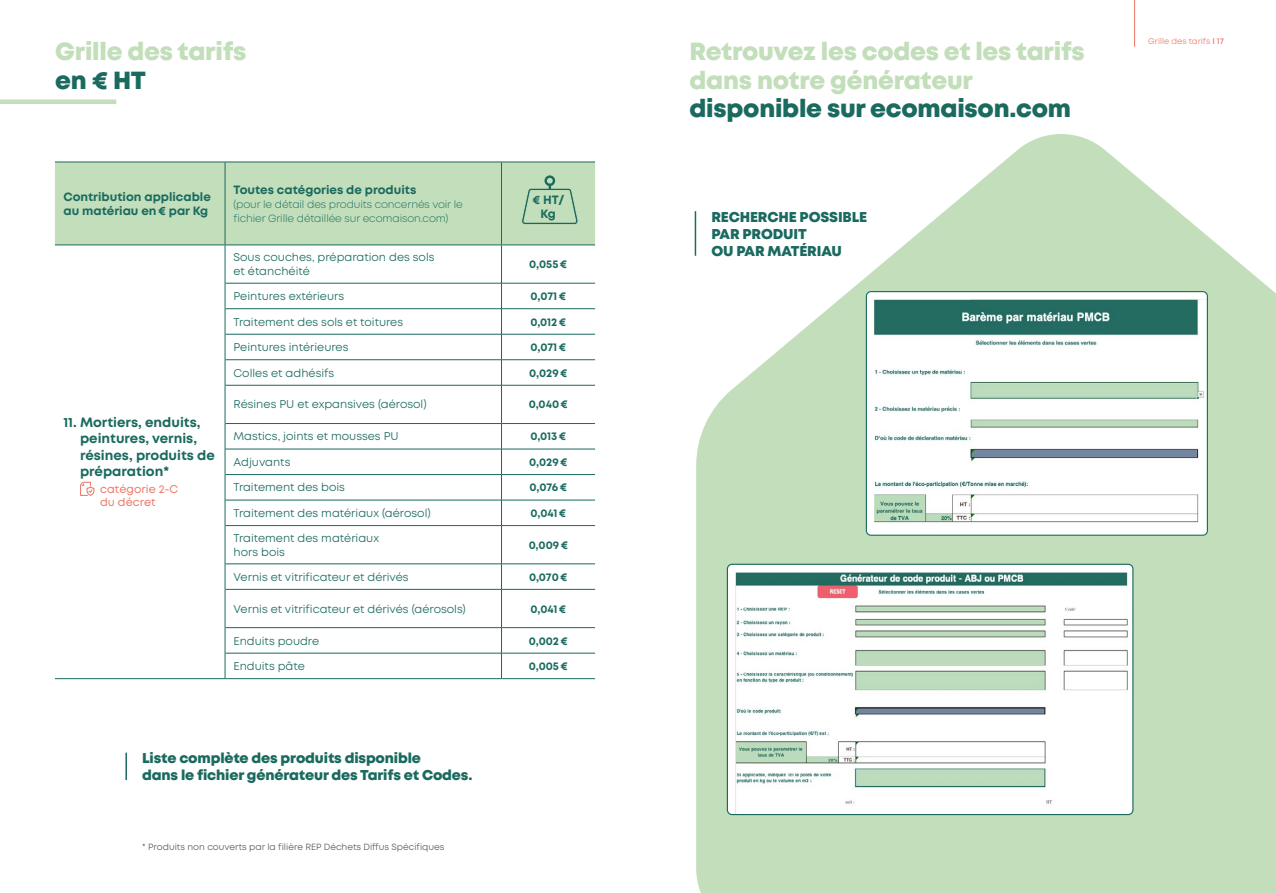
<style>
.page{position:relative;width:1276px;height:893px;background:#fff}
.page>*{position:absolute;margin:0;border:0;box-sizing:border-box;transform-origin:0 0}
.t1{font:800 24.75px/28.5px "Mont";letter-spacing:-.01em;color:#c2deba}
.t2{font:800 24.75px "Mont";letter-spacing:-.01em;color:#1a6a5f}
.t3{font:800 14.25px/17.1px "Mont";letter-spacing:-.01em;color:#1a6a5f}
.t4{font:700 13.5px/16.5px "Mont";color:#1a6a5f}
.t5{font:700 12px/14.2px "Mont";color:#1a6a5f}
.t6{font:11.25px/13.5px "Mont";color:#1a6a5f}
.t7{font:700 11.25px "Mont";color:#1a6a5f}
.t8{font:11.25px/13.5px "Mont";color:#ee7767}
.t9{font:300 10.5px/14.2px "Mont";letter-spacing:-.01em;color:#1a6a5f}
.t10{font:9px "Mont";color:#575756}
.t11{font:8.25px "Mont";color:#ee7767}
.s1{font-weight:600}
</style>
<div class="page">
<hr style="left:1134px;top:0;width:1px;height:47px;background:#ee7767">
<div style="left:0;top:99px;width:116px;height:5px;background:#c2deba"></div>
<hr style="left:55px;top:245px;width:170px;height:1px;background:#1a6a5f">
<hr style="left:225px;top:245px;width:276px;height:1px;background:#1a6a5f">
<hr style="left:225px;top:245px;width:1px;height:38px;background:#1a6a5f">
<hr style="left:501px;top:245px;width:94px;height:1px;background:#1a6a5f">
<hr style="left:501px;top:245px;width:1px;height:38px;background:#1a6a5f">
<svg style="left:225px;top:284px;width:1px;height:101px"></svg>
<svg style="left:501px;top:284px;width:1px;height:101px"></svg>
<hr style="left:225px;top:385px;width:1px;height:38px;background:#1a6a5f">
<hr style="left:501px;top:385px;width:1px;height:38px;background:#1a6a5f">
<svg style="left:225px;top:424px;width:1px;height:101px"></svg>
<svg style="left:501px;top:424px;width:1px;height:101px"></svg>
<hr style="left:225px;top:526px;width:1px;height:38px;background:#1a6a5f">
<hr style="left:501px;top:526px;width:1px;height:38px;background:#1a6a5f">
<svg style="left:225px;top:565px;width:1px;height:24px"></svg>
<svg style="left:501px;top:565px;width:1px;height:24px"></svg>
<hr style="left:225px;top:589px;width:1px;height:39px;background:#1a6a5f">
<hr style="left:501px;top:590px;width:1px;height:37px;background:#1a6a5f">
<svg style="left:225px;top:628px;width:1px;height:50px"></svg>
<svg style="left:501px;top:628px;width:1px;height:50px"></svg>
<hr style="left:55px;top:678px;width:170px;height:1px;background:#1a6a5f">
<hr style="left:225px;top:678px;width:276px;height:1px;background:#1a6a5f">
<hr style="left:501px;top:678px;width:94px;height:1px;background:#1a6a5f">
<hr style="left:225px;top:283px;width:276px;height:1px;background:#1a6a5f">
<hr style="left:501px;top:283px;width:94px;height:1px;background:#1a6a5f">
<hr style="left:225px;top:308px;width:276px;height:1px;background:#1a6a5f">
<hr style="left:501px;top:308px;width:94px;height:1px;background:#1a6a5f">
<hr style="left:225px;top:334px;width:276px;height:1px;background:#1a6a5f">
<hr style="left:501px;top:334px;width:94px;height:1px;background:#1a6a5f">
<hr style="left:225px;top:359px;width:276px;height:1px;background:#1a6a5f">
<hr style="left:501px;top:359px;width:94px;height:1px;background:#1a6a5f">
<hr style="left:225px;top:385px;width:276px;height:1px;background:#1a6a5f">
<hr style="left:501px;top:385px;width:94px;height:1px;background:#1a6a5f">
<hr style="left:225px;top:423px;width:276px;height:1px;background:#1a6a5f">
<hr style="left:501px;top:423px;width:94px;height:1px;background:#1a6a5f">
<hr style="left:225px;top:449px;width:276px;height:1px;background:#1a6a5f">
<hr style="left:501px;top:449px;width:94px;height:1px;background:#1a6a5f">
<hr style="left:225px;top:474px;width:276px;height:1px;background:#1a6a5f">
<hr style="left:501px;top:474px;width:94px;height:1px;background:#1a6a5f">
<hr style="left:225px;top:500px;width:276px;height:1px;background:#1a6a5f">
<hr style="left:501px;top:500px;width:94px;height:1px;background:#1a6a5f">
<hr style="left:225px;top:525px;width:276px;height:1px;background:#1a6a5f">
<hr style="left:501px;top:525px;width:94px;height:1px;background:#1a6a5f">
<hr style="left:225px;top:564px;width:276px;height:1px;background:#1a6a5f">
<hr style="left:501px;top:564px;width:94px;height:1px;background:#1a6a5f">
<hr style="left:225px;top:589px;width:276px;height:1px;background:#1a6a5f">
<hr style="left:501px;top:589px;width:94px;height:1px;background:#1a6a5f">
<hr style="left:225px;top:627px;width:276px;height:1px;background:#1a6a5f">
<hr style="left:501px;top:627px;width:94px;height:1px;background:#1a6a5f">
<hr style="left:225px;top:653px;width:276px;height:1px;background:#1a6a5f">
<hr style="left:501px;top:653px;width:94px;height:1px;background:#1a6a5f">
<svg style="left:80px;top:481px;width:15px;height:15px"></svg>
<div style="left:55px;top:162px;width:540px;height:83px;background:#c2deba"></div>
<hr style="left:125px;top:753px;width:2px;height:27px;background:#1a6a5f">
<svg style="left:696px;top:134px;width:580px;height:759px;fill:#c2deba"></svg>
<div style="left:727px;top:564px;width:406px;height:250px;background:#fff;border-radius:5px"></div>
<img style="left:735px;top:573px;width:398px;height:241px">
<div style="left:727px;top:564px;width:406px;height:251px;border:1px solid #1a6a5f;border-radius:5px"></div>
<hr style="left:694px;top:211px;width:2px;height:45px;background:#1a6a5f">
<div style="left:866px;top:292px;width:341px;height:243px;background:#fff;border-radius:5px"></div>
<img style="left:874px;top:300px;width:332px;height:234px">
<div style="left:866px;top:291px;width:342px;height:245px;border:1px solid #1a6a5f;border-radius:5px"></div>
<h1 class="t1" style="left:55px;top:38px;width:192px">Grille des tarifs</h1>
<h1 class="t2" style="left:55px;top:64px;width:92px">en € HT</h1>
<p class="t5" style="left:63px;top:189px;width:149px">Contribution applicable au matériau en€ par Kg</p>
<p class="t4" style="left:80px;top:414px;width:136px;text-indent:-17px">11. Mortiers, enduits, peintures, vernis, résines, produits de préparation*</p>
<p class="t8" style="left:100px;top:482px;width:80px">catégorie 2-C du décret</p>
<p class="t5" style="left:233px;top:182px;width:184px">Toutes catégories de produits</p>
<p class="t9" style="left:233px;top:197px;width:231px">(pour le détail des produits concernés voir le fichier Grille détaillée sur ecomaison.com)</p>
<p class="t5" style="left:532px;top:192px;width:33px;text-align:center">€ HT/<br>Kg</p>
<p class="t6" style="left:233px;top:251px;width:202px">Sous couches, préparation des sols et étanchéité</p>
<p class="t7" style="left:529px;top:257px;width:39px">0,055€</p>
<p class="t6" style="left:233px;top:289px;width:112px">Peintures extérieurs</p>
<p class="t7" style="left:530px;top:289px;width:37px">0,071€</p>
<p class="t6" style="left:233px;top:315px;width:171px">Traitement des sols et toitures</p>
<p class="t7" style="left:530px;top:314px;width:37px">0,012€</p>
<p class="t6" style="left:234px;top:340px;width:116px">Peintures intérieures</p>
<p class="t7" style="left:530px;top:340px;width:37px">0,071€</p>
<p class="t6" style="left:234px;top:366px;width:102px">Colles et adhésifs</p>
<p class="t7" style="left:529px;top:365px;width:40px">0,029€</p>
<p class="t6" style="left:234px;top:398px;width:194px">Résines PU et expansives (aérosol)</p>
<p class="t7" style="left:529px;top:397px;width:41px">0,040€</p>
<p class="t6" style="left:234px;top:430px;width:167px">Mastics, joints et mousses PU</p>
<p class="t7" style="left:530px;top:429px;width:37px">0,013€</p>
<p class="t6" style="left:234px;top:455px;width:58px">Adjuvants</p>
<p class="t7" style="left:529px;top:455px;width:40px">0,029€</p>
<p class="t6" style="left:234px;top:481px;width:113px">Traitement des bois</p>
<p class="t7" style="left:529px;top:480px;width:39px">0,076€</p>
<p class="t6" style="left:234px;top:506px;width:199px">Traitement des matériaux (aérosol)</p>
<p class="t7" style="left:530px;top:506px;width:37px">0,041€</p>
<p class="t6" style="left:234px;top:531px;width:147px">Traitement des matériaux hors bois</p>
<p class="t7" style="left:529px;top:538px;width:41px">0,009€</p>
<p class="t6" style="left:234px;top:570px;width:177px">Vernis et vitrificateur et dérivés</p>
<p class="t7" style="left:529px;top:569px;width:40px">0,070€</p>
<p class="t6" style="left:234px;top:602px;width:234px">Vernis et vitrificateur et dérivés (aérosols)</p>
<p class="t7" style="left:530px;top:601px;width:37px">0,041€</p>
<p class="t6" style="left:234px;top:634px;width:87px">Enduits poudre</p>
<p class="t7" style="left:529px;top:633px;width:40px">0,002€</p>
<p class="t6" style="left:234px;top:659px;width:73px">Enduits pâte</p>
<p class="t7" style="left:529px;top:659px;width:40px">0,005€</p>
<p class="t3" style="left:142px;top:750px;width:332px">Liste complète des produits disponible<br>dans le fichier générateur des Tarifs et Codes.</p>
<p class="t10" style="left:142px;top:842px;width:304px">* Produits non couverts par la filière REP Déchets Diffus Spécifiques</p>
<h1 class="t1" style="left:689px;top:38px;width:396px">Retrouvez les codes et les tarifs dans notre générateur</h1>
<h1 class="t2" style="left:689px;top:93px;width:383px">disponible sur ecomaison.com</h1>
<p class="t3" style="left:711px;top:208px;width:157px">RECHERCHE POSSIBLE<br>PAR PRODUIT<br>OU PAR MATÉRIAU</p>
<p class="t11" style="left:1148px;top:36px;width:77px">Grille des tarifs <span class="s1">Ι 17</span></p>
</div>
